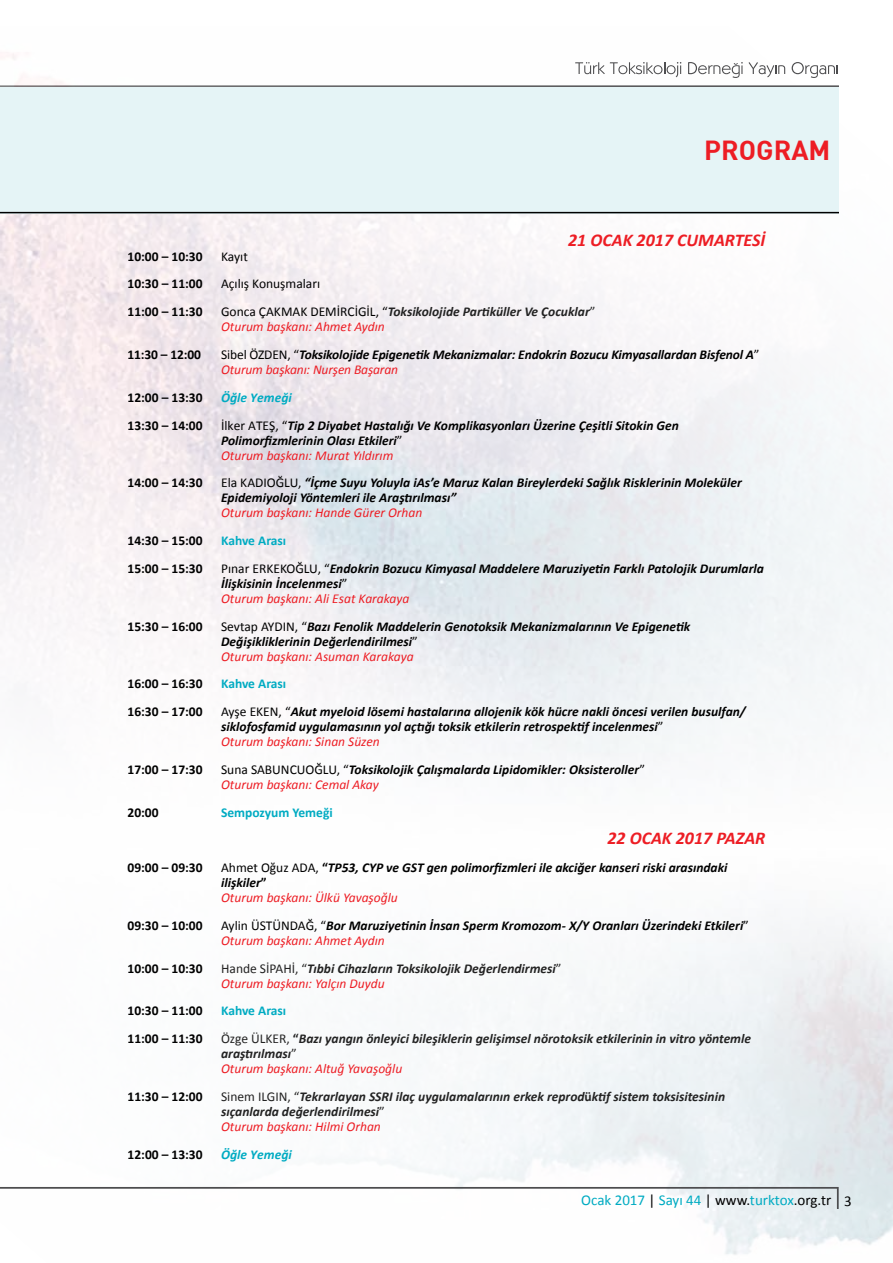
<style>
.page{position:relative;width:893px;height:1263px;background:#fff}
.page>*{position:absolute;margin:0;border:0;box-sizing:border-box;transform-origin:0 0}
.t1{font:700 27px "DI Nbek";color:#ed1d24}
.t2{font:italic 700 18px "Calibri";color:#ed1d24}
.t3{font:15px "Calibri";color:#00abc2}
.t4{font:italic 700 13.5px/15px "Calibri";color:#000}
.t5{font:italic 700 13.5px/15px "Calibri";color:#222}
.t6{font:700 13.5px "Calibri";color:#000}
.t7{font:700 13.5px "Calibri";color:#00abc2}
.t8{font:italic 13.5px "Calibri";color:#ed1d24}
.t9{font:13.5px "Calibri";color:#000}
.t10{font:italic 700 13.5px "Calibri";color:#00abc2}
.s1{font-weight:400;font-style:normal;color:#000}
.s2{font-weight:400;font-style:normal}
.s3{font-weight:400;color:#ed1d24}
.s4{font-style:normal}
.s5{color:#000}
</style>
<div class="page">
<img style="left:0;top:53px;width:893px;height:1202px">
<svg style="left:0;top:1186px;width:839px;height:24px"></svg>
<div style="left:0;top:87px;width:839px;height:126px;background:#e5f4f6"></div>
<hr style="left:0;top:212px;width:839px;height:1px;background:#000">
<h1 class="t1" style="left:704px;top:132px;width:128px">PROGRAM</h1>
<h2 class="t2" style="left:568px;top:228px;width:199px">21 OCAK 2017 CUMARTESİ</h2>
<p class="t6" style="left:128px;top:248px;width:77px">10:00 – 10:30</p>
<p class="t9" style="left:221px;top:248px;width:28px">Kayıt</p>
<p class="t6" style="left:128px;top:275px;width:77px">10:30 – 11:00</p>
<p class="t9" style="left:221px;top:275px;width:101px">Açılış Konuşmaları</p>
<p class="t6" style="left:128px;top:303px;width:77px">11:00 – 11:30</p>
<p class="t5" style="left:221px;top:304px;width:376px"><span class="s1">Gonca ÇAKMAK DEMİRCİGİL, “</span>Toksikolojide Partiküller Ve Çocuklar<span class="s2">”<br></span><span class="s3">Oturum başkanı: Ahmet Aydın</span></p>
<p class="t6" style="left:128px;top:346px;width:75px">11:30 – 12:00</p>
<p class="t4" style="left:221px;top:347px;width:540px"><span class="s2">Sibel ÖZDEN, “</span>Toksikolojide Epigenetik Mekanizmalar: Endokrin Bozucu Kimyasallardan Bisfenol A<span class="s2">”<br></span><span class="s3">Oturum başkanı: Nurşen Başaran</span></p>
<p class="t6" style="left:128px;top:389px;width:77px">12:00 – 13:30</p>
<p class="t10" style="left:221px;top:389px;width:72px">Öğle Yemeği</p>
<p class="t6" style="left:128px;top:416px;width:77px">13:30 – 14:00</p>
<p class="t4" style="left:221px;top:418px;width:459px"><span class="s2">İlker ATEŞ, “</span>Tip 2 Diyabet Hastalığı Ve Komplikasyonları Üzerine Çeşitli Sitokin Gen<br>Polimorfizmlerinin Olası Etkileri<span class="s2">”<br></span><span class="s3">Oturum başkanı: Murat Yıldırım</span></p>
<p class="t6" style="left:128px;top:474px;width:77px">14:00 – 14:30</p>
<p class="t4" style="left:221px;top:475px;width:522px"><span class="s2">Ela KADIOĞLU,</span> “İçme Suyu Yoluyla iAs’e Maruz Kalan Bireylerdeki Sağlık Risklerinin Moleküler<br>Epidemiyoloji Yöntemleri ile Araştırılması”</p>
<p class="t8" style="left:221px;top:504px;width:203px">Oturum başkanı: Hande Gürer Orhan</p>
<p class="t6" style="left:128px;top:532px;width:77px">14:30 – 15:00</p>
<p class="t7" style="left:221px;top:532px;width:67px">Kahve Arası</p>
<p class="t6" style="left:128px;top:560px;width:77px">15:00 – 15:30</p>
<p class="t4" style="left:221px;top:561px;width:544px"><span class="s2">Pınar ERKEKOĞLU, “</span>Endokrin Bozucu Kimyasal Maddelere Maruziyetin Farklı Patolojik Durumlarla<br>İlişkisinin İncelenmesi<span class="s2">”<br></span><span class="s3">Oturum başkanı: Ali Esat Karakaya</span></p>
<p class="t6" style="left:128px;top:617px;width:77px">15:30 – 16:00</p>
<p class="t4" style="left:221px;top:619px;width:471px"><span class="s2">Sevtap AYDIN, “</span>Bazı Fenolik Maddelerin Genotoksik Mekanizmalarının Ve Epigenetik<br>Değişikliklerinin Değerlendirilmesi<span class="s2">”<br></span><span class="s3">Oturum başkanı: Asuman Karakaya</span></p>
<p class="t6" style="left:128px;top:675px;width:77px">16:00 – 16:30</p>
<p class="t7" style="left:221px;top:675px;width:67px">Kahve Arası</p>
<p class="t6" style="left:128px;top:703px;width:77px">16:30 – 17:00</p>
<p class="t4" style="left:221px;top:704px;width:526px"><span class="s2">Ayşe EKEN, “</span>Akut myeloid lösemi hastalarına allojenik kök hücre nakli öncesi verilen busulfan/ siklofosfamid uygulamasının yol açtığı toksik etkilerin retrospektif incelenmesi<span class="s2">”<br></span><span class="s3">Oturum başkanı: Sinan Süzen</span></p>
<p class="t6" style="left:128px;top:761px;width:77px">17:00 – 17:30</p>
<p class="t4" style="left:221px;top:762px;width:425px"><span class="s2">Suna SABUNCUOĞLU, “</span>Toksikolojik Çalışmalarda Lipidomikler: Oksisteroller<span class="s2">”<br></span><span class="s3">Oturum başkanı: Cemal Akay</span></p>
<p class="t6" style="left:128px;top:803px;width:33px">20:00</p>
<p class="t7" style="left:221px;top:803px;width:113px">Sempozyum Yemeği</p>
<h2 class="t2" style="left:607px;top:827px;width:160px">22 OCAK 2017 PAZAR</h2>
<p class="t6" style="left:128px;top:859px;width:77px">09:00 – 09:30</p>
<p class="t4" style="left:221px;top:860px;width:508px"><span class="s2">Ahmet Oğuz ADA,</span> <span class="s4">“</span>TP53, CYP ve GST gen polimorfizmleri ile akciğer kanseri riski arasındaki ilişkiler<span class="s4">”<br></span><span class="s3">Oturum başkanı: Ülkü Yavaşoğlu</span></p>
<p class="t6" style="left:128px;top:917px;width:77px">09:30 – 10:00</p>
<p class="t4" style="left:221px;top:918px;width:529px"><span class="s2">Aylin ÜSTÜNDAĞ, “</span>Bor Maruziyetinin İnsan Sperm Kromozom- X/Y Oranları Üzerindeki Etkileri<span class="s2">”<br></span><span class="s3">Oturum başkanı: Ahmet Aydın</span></p>
<p class="t6" style="left:128px;top:959px;width:77px">10:00 – 10:30</p>
<p class="t5" style="left:221px;top:961px;width:342px"><span class="s2">Hande SİPAHİ, “</span>Tıbbi Cihazların Toksikolojik Değerlendirmesi<span class="s2">”<br></span><span class="s3">Oturum başkanı: Yalçın Duydu</span></p>
<p class="t6" style="left:128px;top:1002px;width:77px">10:30 – 11:00</p>
<p class="t7" style="left:221px;top:1002px;width:67px">Kahve Arası</p>
<p class="t6" style="left:128px;top:1030px;width:77px">11:00 – 11:30</p>
<p class="t5" style="left:221px;top:1031px;width:531px"><span class="s2">Özge ÜLKER,</span> <span class="s4">“</span>Bazı yangın önleyici bileşiklerin gelişimsel nörotoksik etkilerinin in vitro yöntemle araştırılması<span class="s2">”<br></span><span class="s3">Oturum başkanı: Altuğ Yavaşoğlu</span></p>
<p class="t6" style="left:128px;top:1088px;width:77px">11:30 – 12:00</p>
<p class="t5" style="left:221px;top:1089px;width:505px"><span class="s2">Sinem ILGIN, “</span>Tekrarlayan SSRI ilaç uygulamalarının erkek reprod<span class="s4">ü</span>ktif sistem toksisitesinin sıçanlarda değerlendirilmesi<span class="s2">”<br></span><span class="s3">Oturum başkanı: Hilmi Orhan</span></p>
<p class="t6" style="left:128px;top:1145px;width:77px">12:00 – 13:30</p>
<p class="t10" style="left:221px;top:1145px;width:72px">Öğle Yemeği</p>
<p class="t3" style="left:581px;top:1190px;width:272px">Ocak 2017 <span class="s5">|</span> Sayı 44 <span class="s5">| www.</span>turktox<span class="s5">.org.tr 3</span></p>
</div>
